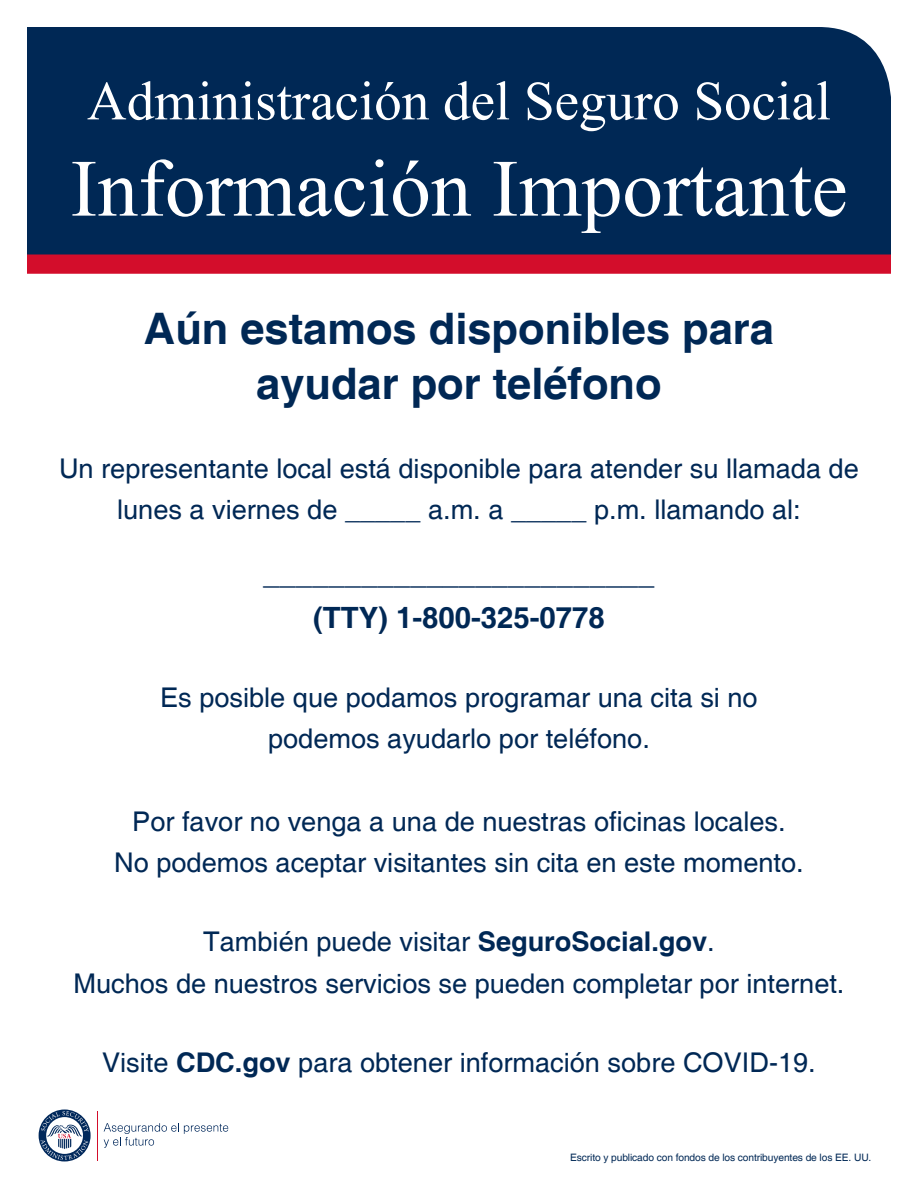
<style>
.page{position:relative;width:918px;height:1188px;background:#fff}
.page>*{position:absolute;margin:0;border:0;box-sizing:border-box;transform-origin:0 0}
.t1{font:81.15px "Times New Roman";color:#fff}
.t2{font:55.05px "Times New Roman";color:#fff}
.t3{font:700 43.5px/54.3px "Helvetica";color:#002855;text-align:center}
.t4{font:29.25px "Helvetica";color:#002855}
.t5{font:700 29.25px "Helvetica";color:#002855}
.t6{font:27.15px/41.2px "Helvetica";color:#002855;text-align:center}
.t7{font:10.2px "Helvetica";letter-spacing:-.01em;color:#002855}
.s1{font-weight:700}
</style>
<div class="page">
<div style="left:27px;top:27px;width:864px;height:227px;background:#002855"></div>
<div style="left:27px;top:254px;width:864px;height:20px;background:#d30d2b"></div>
<svg style="left:104px;top:1123px;width:124px;height:25px"></svg>
<hr style="left:97px;top:1111px;width:1px;height:49px;background:#d30d2b">
<svg style="left:38px;top:1109px;width:53px;height:53px"></svg>
<svg style="left:39px;top:1110px;width:52px;height:51px"></svg>
<svg style="left:41px;top:1111px;width:48px;height:49px"></svg>
<h1 class="t2" style="left:87px;top:62px;width:745px">Administración del Seguro Social</h1>
<h1 class="t1" style="left:70px;top:131px;width:779px">Información Importante</h1>
<p class="t3" style="left:144px;top:304px;width:632px">Aún estamos disponibles para ayudar por teléfono</p>
<p class="t6" style="left:59px;top:449px;width:801px">Un representante local está disponible para atender su llamada de lunes a viernes de _____ a.m. a _____ p.m. llamando al:</p>
<p class="t4" style="left:263px;top:557px;width:393px">________________________</p>
<p class="t5" style="left:313px;top:600px;width:293px">(TTY) 1-800-325-0778</p>
<p class="t6" style="left:160px;top:678px;width:599px">Es posible que podamos programar una cita si no podemos ayudarlo por teléfono.</p>
<p class="t6" style="left:114px;top:802px;width:691px">Por favor no venga a una de nuestras oficinas locales.<br>No podemos aceptar visitantes sin cita en este momento.</p>
<p class="t6" style="left:73px;top:922px;width:773px">También puede visitar <span class="s1">SeguroSocial.gov</span>.<br>Muchos de nuestros servicios se pueden completar por internet.</p>
<p class="t6" style="left:102px;top:1043px;width:715px">Visite <span class="s1">CDC.gov</span> para obtener información sobre COVID-19.</p>
<p class="t7" style="left:570px;top:1151px;width:303px">Escrito y publicado con fondos de los contribuyentes de los EE. UU.</p>
</div>
